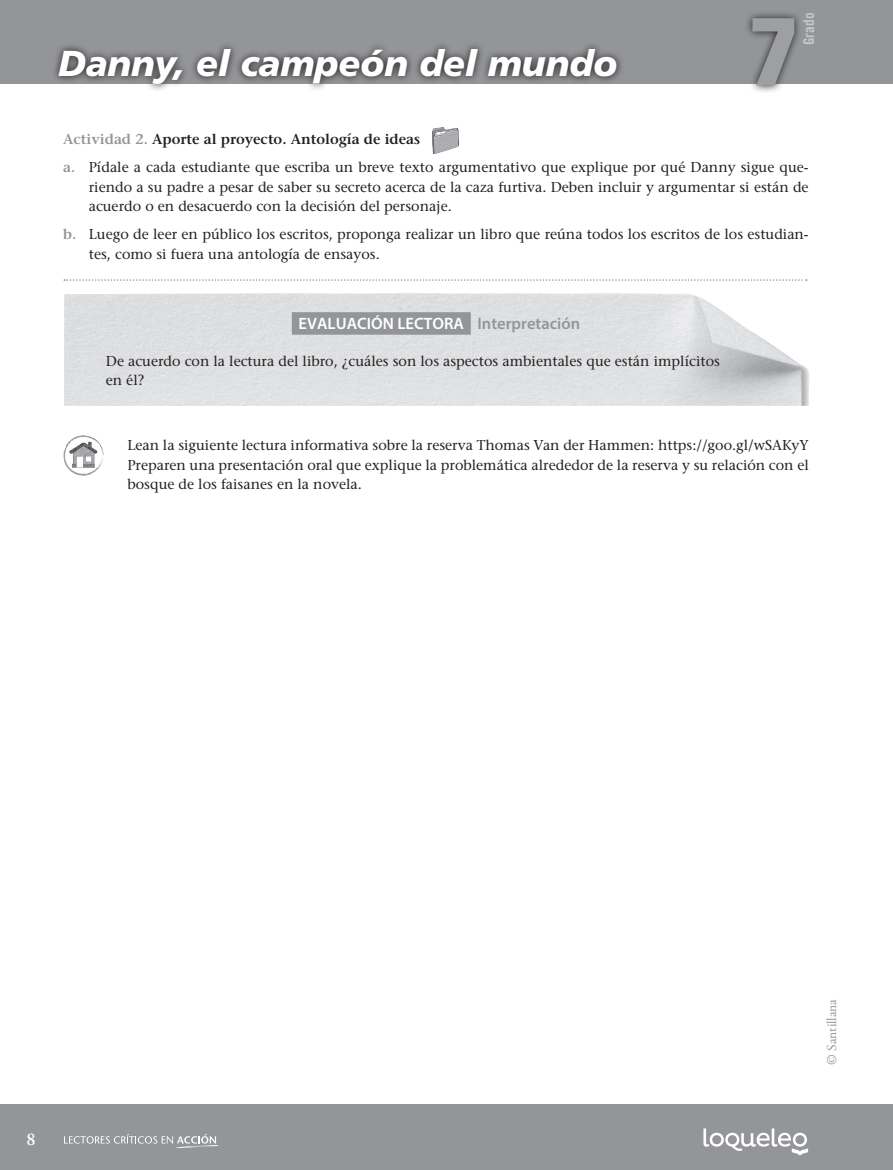
<style>
.page{position:relative;width:893px;height:1170px;background:#fff}
.page>*{position:absolute;margin:0;border:0;box-sizing:border-box;transform-origin:0 0}
.t1{font:900 condensed 96px "Frutiger";color:#9d9fa2}
.Tit_1{font:italic 900 36px "Frutiger LT Std";letter-spacing:-.005em;color:#fff}
.t2{font:600 18px "Adobe Garamond Pro";color:#fff}
.Subtitulos_color{font:600 16.5px "Myriad Pro";color:#fff}
.t3{font:15px "Trade Gothic LT Std Bd Cn 20";color:#c7c8ca}
.Texto_Fondo{font:500 14.25px/19.5px "Stone Serif Std";color:#231f20;text-align:justify}
.Evaluacion{font:500 14.25px/19.5px "Stone Serif Std";color:#231f20}
.Texto_Fondo-2{font:600 14.25px "Stone Serif Std";color:#231f20}
.t4{font:13.5px "Adobe Garamond Pro";color:#939598}
.s1{color:#939598}
.s2{font-weight:600;color:#939598}
</style>
<div class="page">
<div style="left:0;top:1104px;width:893px;height:65px;background:#939598"></div>
<div style="left:0;top:0;width:893px;height:83px;background:#939598"></div>
<svg style="left:745px;top:13px;width:57px;height:79px"></svg>
<svg style="left:64px;top:1133px;width:155px;height:15px"></svg>
<svg style="left:703px;top:1128px;width:105px;height:27px"></svg>
<img style="left:64px;top:293px;width:746px;height:113px">
<div style="left:292px;top:312px;width:179px;height:23px;background:#939598"></div>
<img style="left:433px;top:128px;width:26px;height:25px">
<img style="left:64px;top:435px;width:40px;height:40px">
<svg style="left:64px;top:279px;width:743px;height:2px"></svg>
<svg style="left:51px;top:45px;width:573px;height:45px"></svg>
<p class="Tit_1" style="left:58px;top:42px;width:561px">Danny, el campeón del mundo</p>
<h1 class="t1" style="left:748px;top:-7px;width:51px">7</h1>
<p class="t3" style="left:800px;top:45px;width:34px;rotate:-90deg">Grado</p>
<p class="Texto_Fondo-2" style="left:63px;top:131px;width:358px"><span class="s1">Actividad 2.</span> Aporte al proyecto. Antología de ideas</p>
<p class="Texto_Fondo" style="left:89px;top:158px;width:721px;text-indent:-26px"><span class="s2">a.</span> Pídale a cada estudiante que escriba un breve texto argumentativo que explique por qué Danny sigue que&shy;riendo a su padre a pesar de saber su secreto acerca de la caza furtiva. Deben incluir y argumentar si están de acuerdo o en desacuerdo con la decisión del personaje.</p>
<p class="Texto_Fondo" style="left:89px;top:225px;width:721px;text-indent:-26px"><span class="s2">b.</span> Luego de leer en público los escritos, proponga realizar un libro que reúna todos los escritos de los estudian&shy;tes, como si fuera una antología de ensayos.</p>
<p class="Subtitulos_color" style="left:299px;top:313px;width:283px">EVALUACIÓN LECTORA <span class="s1">Interpretación</span></p>
<p class="Evaluacion" style="left:106px;top:351px;width:616px">De acuerdo con la lectura del libro, ¿cuáles son los aspectos ambientales que están implícitos en él?</p>
<p class="Texto_Fondo" style="left:127px;top:435px;width:683px">Lean la siguiente lectura informativa sobre la reserva Thomas Van der Hammen: https://goo.gl/wSAKyY Preparen una presentación oral que explique la problemática alrededor de la reserva y su relación con el bosque de los faisanes en la novela.</p>
<p class="t2" style="left:26px;top:1128px;width:11px">8</p>
<p class="t4" style="left:824px;top:1064px;width:67px;rotate:-90deg">© Santillana</p>
</div>
